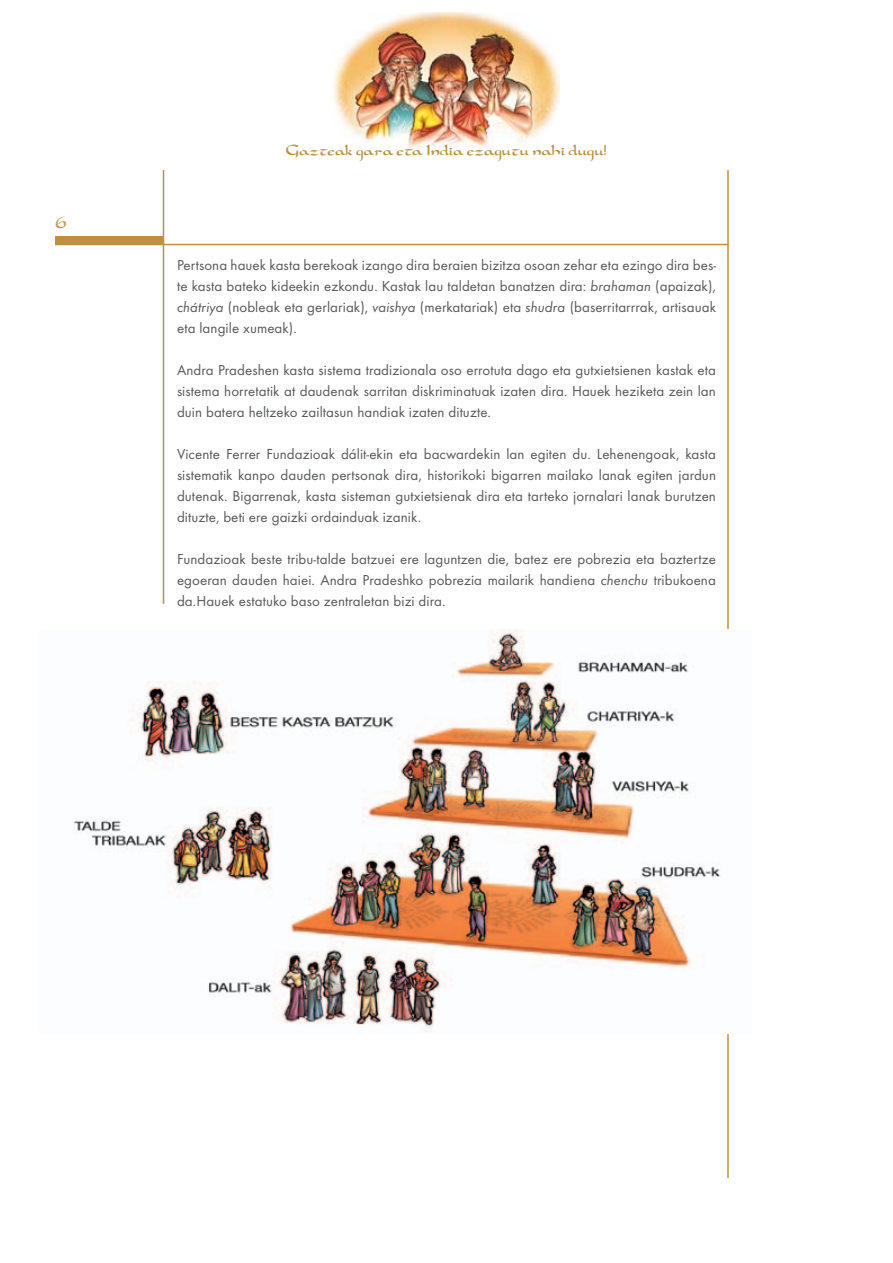
<style>
.page{position:relative;width:893px;height:1263px;background:#fff}
.page>*{position:absolute;margin:0;border:0;box-sizing:border-box;transform-origin:0 0}
.t1{font:21px "Dorovar FLF Carolus";color:#c29b52}
.t2{font:18px "Dorovar FLF Carolus";color:#bc9142}
.t3{font:15px/21px "Futura T";letter-spacing:.005em;color:#57585a;text-align:justify}
.s1{font-style:italic}
</style>
<div class="page">
<img style="left:333px;top:13px;width:227px;height:139px">
<hr style="left:727px;top:170px;width:2px;height:1008px;background:#bc9142">
<hr style="left:55px;top:244px;width:673px;height:1px;background:#bc9142">
<div style="left:55px;top:236px;width:108px;height:8px;background:#bc9142"></div>
<hr style="left:163px;top:170px;width:1px;height:434px;background:#bc9142">
<img style="left:74px;top:629px;width:655px;height:404px">
<h1 class="t1" style="left:56px;top:211px;width:13px">6</h1>
<p class="t2" style="left:286px;top:140px;width:322px">Gazteak gara eta India ezagutu nahi dugu!</p>
<p class="t3" style="left:177px;top:254px;width:541px">Pertsona hauek kasta berekoak izango dira beraien bizitza osoan zehar eta ezingo dira bes&shy;te kasta bateko kideekin ezkondu. Kastak lau taldetan banatzen dira: <span class="s1">brahaman</span> (apaizak), <span class="s1">chátriya</span> (nobleak eta gerlariak), <span class="s1">vaishya</span> (merkatariak) eta <span class="s1">shudra</span> (baserritarrrak, artisauak eta langile xumeak).</p>
<p class="t3" style="left:177px;top:359px;width:540px">Andra Pradeshen kasta sistema tradizionala oso errotuta dago eta gutxietsienen kastak eta sistema horretatik at daudenak sarritan diskriminatuak izaten dira. Hauek heziketa zein lan duin batera heltzeko zailtasun handiak izaten dituzte.</p>
<p class="t3" style="left:177px;top:443px;width:540px">Vicente Ferrer Fundazioak dálit-ekin eta bacwardekin lan egiten du. Lehenengoak, kasta sistematik kanpo dauden pertsonak dira, historikoki bigarren mailako lanak egiten jardun dutenak. Bigarrenak, kasta sisteman gutxietsienak dira eta tarteko jornalari lanak burutzen dituzte, beti ere gaizki ordainduak izanik.</p>
<p class="t3" style="left:177px;top:548px;width:540px">Fundazioak beste tribu-talde batzuei ere laguntzen die, batez ere pobrezia eta baztertze egoeran dauden haiei. Andra Pradeshko pobrezia mailarik handiena <span class="s1">chenchu</span> tribukoena da.Hauek estatuko baso zentraletan bizi dira.</p>
</div>
